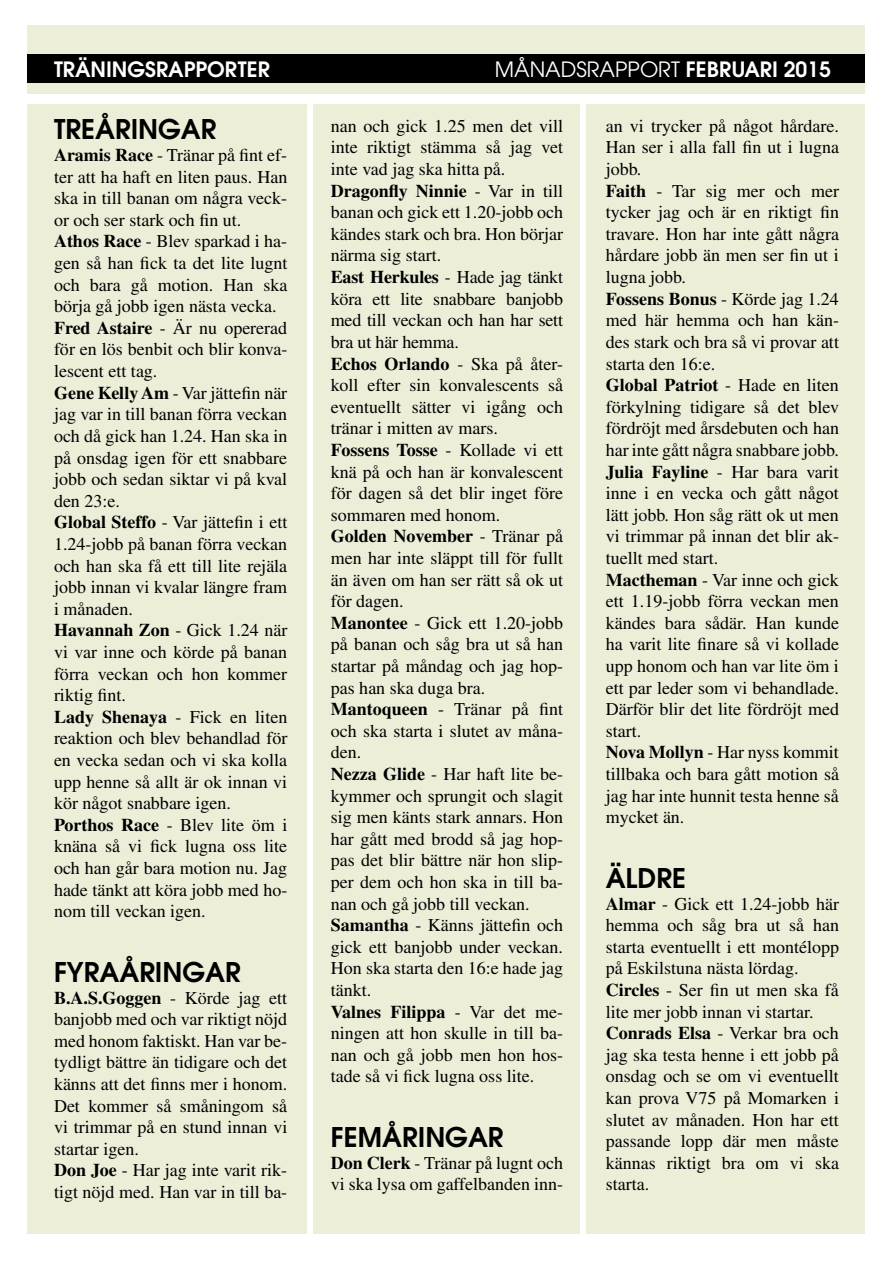
<style>
.page{position:relative;width:893px;height:1263px;background:#fff}
.page>*{position:absolute;margin:0;border:0;box-sizing:border-box;transform-origin:0 0}
.t1{font:600 27px "Avant Garde";color:#000}
.t2{font:21px "Avant Garde";color:#fff}
.t3{font:600 21px "Avant Garde";color:#fff}
.t4{font:18px/21.6px "Times";color:#000}
.s1{font-weight:600}
.s2{font-weight:700}
</style>
<div class="page">
<div style="left:28px;top:26px;width:837px;height:68px;background:#eceed8"></div>
<div style="left:28px;top:104px;width:837px;height:1129px;background:#eceed8"></div>
<div style="left:28px;top:54px;width:837px;height:28px;background:#000"></div>
<div style="left:307px;top:104px;width:6px;height:1159px;background:#fff"></div>
<div style="left:580px;top:104px;width:6px;height:1159px;background:#fff"></div>
<p class="t3" style="left:54px;top:56px;width:217px">TRÄNINGSRAPPORTER</p>
<p class="t2" style="left:495px;top:57px;width:338px">MÅNADSRAPPORT <span class="s1">FEBRUARI 2015</span></p>
<h1 class="t1" style="left:54px;top:112px;width:164px">TREÅRINGAR</h1>
<p class="t4" style="left:54px;top:144px;width:235px"><span class="s2">Aramis Race</span> - Tränar på fint ef&shy;ter att ha haft en liten paus. Han ska in till banan om några veck&shy;or och ser stark och fin ut.<br><span class="s2">Athos Race</span> - Blev sparkad i ha&shy;gen så han fick ta det lite lugnt och bara gå motion. Han ska börja gå jobb igen nästa vecka.<br><span class="s2">Fred Astaire</span> - Är nu opererad för en lös benbit och blir konva&shy;lescent ett tag.<br><span class="s2">Gene Kelly Am</span> - Var jättefin när jag var in till banan förra veckan och då gick han 1.24. Han ska in på onsdag igen för ett snabbare jobb och sedan siktar vi på kval den 23:e.<br><span class="s2">Global Steffo</span> - Var jättefin i ett<br>1.24-jobb på banan förra veckan och han ska få ett till lite rejäla jobb innan vi kvalar längre fram i månaden.<br><span class="s2">Havannah Zon</span> - Gick 1.24 när vi var inne och körde på banan förra veckan och hon kommer riktig fint.<br><span class="s2">Lady Shenaya</span> - Fick en liten reaktion och blev behandlad för en vecka sedan och vi ska kolla upp henne så allt är ok innan vi kör något snabbare igen.<br><span class="s2">Porthos Race</span> - Blev lite öm i knäna så vi fick lugna oss lite och han går bara motion nu. Jag hade tänkt att köra jobb med ho&shy;nom till veckan igen.</p>
<h1 class="t1" style="left:54px;top:954px;width:188px">FYRAÅRINGAR</h1>
<p class="t4" style="left:54px;top:987px;width:235px"><span class="s2">B.A.S.Goggen</span> - Körde jag ett banjobb med och var riktigt nöjd med honom faktiskt. Han var be&shy;tydligt bättre än tidigare och det känns att det finns mer i honom.<br>Det kommer så småningom så vi trimmar på en stund innan vi startar igen.<br><span class="s2">Don Joe</span> - Har jag inte varit rik&shy;tigt nöjd med. Han var in till ba-</p>
<p class="t4" style="left:606px;top:115px;width:235px">an vi trycker på något hårdare.<br>Han ser i alla fall fin ut i lugna jobb.<br><span class="s2">Faith</span> - Tar sig mer och mer tycker jag och är en riktigt fin travare. Hon har inte gått några hårdare jobb än men ser fin ut i lugna jobb.<br><span class="s2">Fossens Bonus</span> - Körde jag 1.24 med här hemma och han kän&shy;des stark och bra så vi provar att starta den 16:e.<br><span class="s2">Global Patriot</span> - Hade en liten förkylning tidigare så det blev fördröjt med årsdebuten och han har inte gått några snabbare jobb.<br><span class="s2">Julia Fayline</span> - Har bara varit inne i en vecka och gått något lätt jobb. Hon såg rätt ok ut men vi trimmar på innan det blir ak&shy;tuellt med start.<br><span class="s2">Mactheman</span> - Var inne och gick ett 1.19-jobb förra veckan men kändes bara sådär. Han kunde ha varit lite finare så vi kollade upp honom och han var lite öm i ett par leder som vi behandlade.<br>Därför blir det lite fördröjt med start.<br><span class="s2">Nova Mollyn</span> - Har nyss kommit tillbaka och bara gått motion så jag har inte hunnit testa henne så mycket än.</p>
<h1 class="t1" style="left:606px;top:860px;width:82px">ÄLDRE</h1>
<p class="t4" style="left:606px;top:893px;width:235px"><span class="s2">Almar</span> - Gick ett 1.24-jobb här hemma och såg bra ut så han starta eventuellt i ett montélopp på Eskilstuna nästa lördag.<br><span class="s2">Circles</span> - Ser fin ut men ska få lite mer jobb innan vi startar.<br><span class="s2">Conrads Elsa</span> - Verkar bra och jag ska testa henne i ett jobb på onsdag och se om vi eventuellt kan prova V75 på Momarken i slutet av månaden. Hon har ett passande lopp där men måste kännas riktigt bra om vi ska starta.</p>
<p class="t4" style="left:331px;top:115px;width:234px">nan och gick 1.25 men det vill inte riktigt stämma så jag vet inte vad jag ska hitta på.<br><span class="s2">Dragonfly Ninnie</span> - Var in till banan och gick ett 1.20-jobb och kändes stark och bra. Hon börjar närma sig start.<br><span class="s2">East Herkules</span> - Hade jag tänkt köra ett lite snabbare banjobb med till veckan och han har sett bra ut här hemma.<br><span class="s2">Echos Orlando</span> - Ska på åter&shy;koll efter sin konvalescents så eventuellt sätter vi igång och tränar i mitten av mars.<br><span class="s2">Fossens Tosse</span> - Kollade vi ett knä på och han är konvalescent för dagen så det blir inget före sommaren med honom.<br><span class="s2">Golden November</span> - Tränar på men har inte släppt till för fullt än även om han ser rätt så ok ut för dagen.<br><span class="s2">Manontee</span> - Gick ett 1.20-jobb på banan och såg bra ut så han startar på måndag och jag hop&shy;pas han ska duga bra.<br><span class="s2">Mantoqueen</span> - Tränar på fint och ska starta i slutet av måna&shy;den.<br><span class="s2">Nezza Glide</span> - Har haft lite be&shy;kymmer och sprungit och slagit sig men känts stark annars. Hon har gått med brodd så jag hop&shy;pas det blir bättre när hon slip&shy;per dem och hon ska in till ba&shy;nan och gå jobb till veckan.<br><span class="s2">Samantha</span> - Känns jättefin och gick ett banjobb under veckan.<br>Hon ska starta den 16:e hade jag tänkt.<br><span class="s2">Valnes Filippa</span> - Var det me&shy;ningen att hon skulle in till ba&shy;nan och gå jobb men hon hos&shy;tade så vi fick lugna oss lite.</p>
<h1 class="t1" style="left:331px;top:1119px;width:174px">FEMÅRINGAR</h1>
<p class="t4" style="left:331px;top:1152px;width:234px"><span class="s2">Don Clerk</span> - Tränar på lugnt och vi ska lysa om gaffelbanden inn-</p>
</div>
